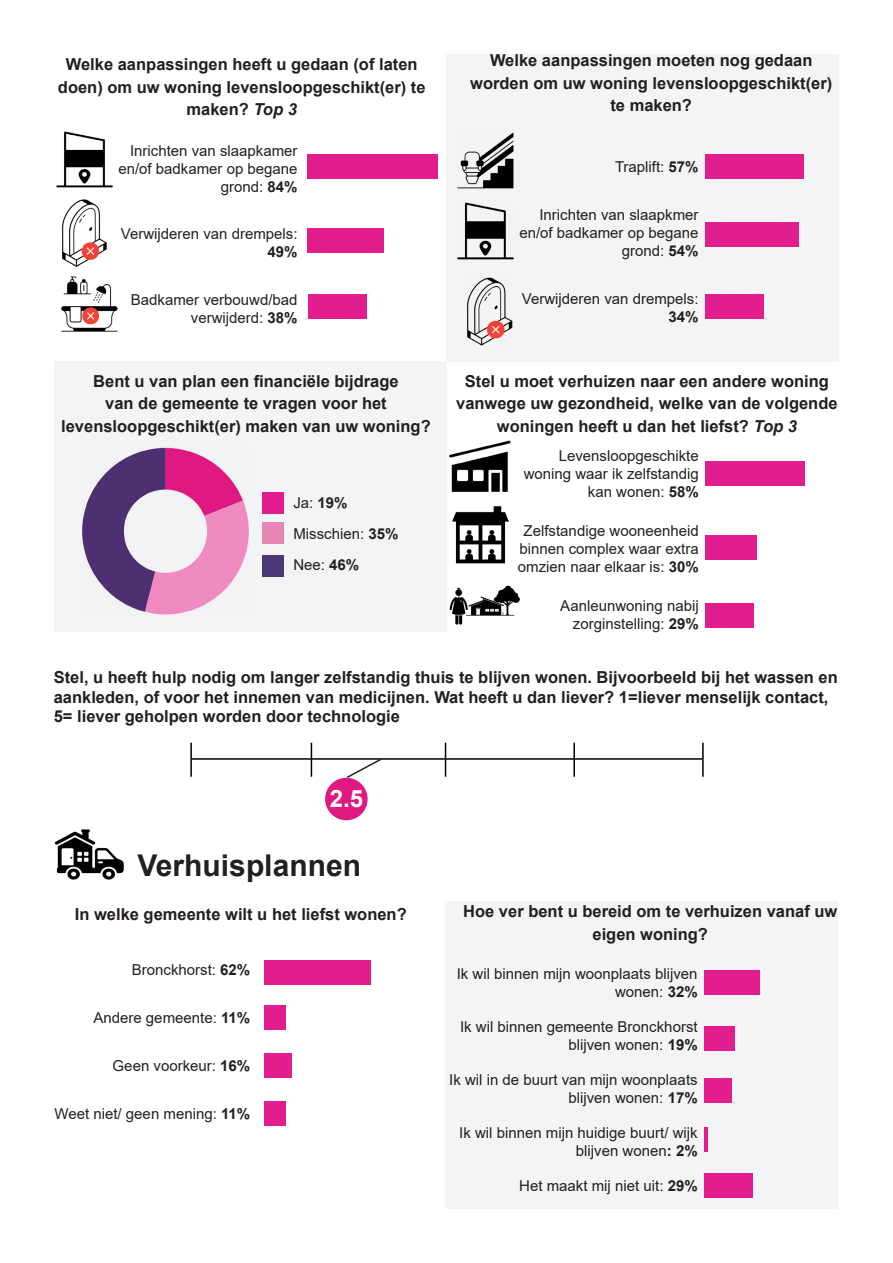
<style>
.page{position:relative;width:893px;height:1263px;background:#fff}
.page>*{position:absolute;margin:0;border:0;box-sizing:border-box;transform-origin:0 0}
.Kop_2{font:700 30px "Arial";color:#231f20}
.Standaard_tekst__paragrafen{font:700 24px "Arial";color:#fff}
.Kop_3{font:700 16.5px/22.5px "Arial";color:#231f20;text-align:center}
.Lijst{font:15px/18px "Arial";color:#231f20;text-align:right}
.s1{font-style:italic}
.s2{font-weight:700}
</style>
<div class="page">
<div style="left:54px;top:361px;width:392px;height:270px;background:#f2f4f5"></div>
<div style="left:446px;top:54px;width:393px;height:307px;background:#f2f4f5"></div>
<img style="left:57px;top:132px;width:55px;height:56px">
<img style="left:62px;top:199px;width:45px;height:68px">
<img style="left:61px;top:277px;width:56px;height:55px">
<div style="left:308px;top:154px;width:130px;height:25px;background:#e21d8e"></div>
<div style="left:308px;top:228px;width:76px;height:25px;background:#e21d8e"></div>
<div style="left:308px;top:294px;width:59px;height:25px;background:#e21d8e"></div>
<img style="left:458px;top:132px;width:55px;height:57px">
<img style="left:457px;top:203px;width:57px;height:57px">
<img style="left:467px;top:277px;width:46px;height:69px">
<div style="left:705px;top:154px;width:99px;height:25px;background:#e21d8e"></div>
<div style="left:705px;top:223px;width:93px;height:24px;background:#e21d8e"></div>
<div style="left:705px;top:294px;width:59px;height:25px;background:#e21d8e"></div>
<img style="left:82px;top:447px;width:167px;height:168px">
<div style="left:263px;top:492px;width:21px;height:21px;background:#e21d8e"></div>
<div style="left:263px;top:523px;width:21px;height:21px;background:#e787b6"></div>
<div style="left:263px;top:556px;width:21px;height:21px;background:#4c3776"></div>
<img style="left:450px;top:440px;width:61px;height:51px">
<img style="left:452px;top:507px;width:57px;height:57px">
<img style="left:450px;top:586px;width:69px;height:39px">
<div style="left:705px;top:461px;width:100px;height:25px;background:#e21d8e"></div>
<div style="left:705px;top:535px;width:51px;height:25px;background:#e21d8e"></div>
<div style="left:705px;top:603px;width:49px;height:25px;background:#e21d8e"></div>
<hr style="left:190px;top:743px;width:2px;height:34px;background:#000">
<hr style="left:192px;top:758px;width:510px;height:2px;background:#000">
<hr style="left:702px;top:743px;width:2px;height:34px;background:#000">
<hr style="left:445px;top:743px;width:1px;height:34px;background:#000">
<hr style="left:311px;top:743px;width:1px;height:34px;background:#000">
<hr style="left:573px;top:743px;width:2px;height:34px;background:#000">
<div style="left:325px;top:778px;width:43px;height:42px;background:#df1981;border-radius:50%"></div>
<svg style="left:345px;top:758px;width:38px;height:21px"></svg>
<img style="left:54px;top:829px;width:69px;height:50px">
<div style="left:445px;top:901px;width:393px;height:307px;background:#f2f4f5"></div>
<div style="left:264px;top:960px;width:106px;height:25px;background:#e21d8e"></div>
<div style="left:264px;top:1005px;width:21px;height:24px;background:#e21d8e"></div>
<div style="left:264px;top:1101px;width:21px;height:25px;background:#e21d8e"></div>
<div style="left:704px;top:970px;width:55px;height:25px;background:#e21d8e"></div>
<div style="left:704px;top:1026px;width:30px;height:25px;background:#e21d8e"></div>
<div style="left:704px;top:1078px;width:27px;height:24px;background:#e21d8e"></div>
<hr style="left:704px;top:1127px;width:3px;height:25px;background:#e21d8e">
<div style="left:704px;top:1173px;width:49px;height:25px;background:#e21d8e"></div>
<div style="left:264px;top:1053px;width:27px;height:25px;background:#e21d8e"></div>
<h3 class="Kop_3" style="left:58px;top:53px;width:369px">Welke aanpassingen heeft u gedaan (of laten doen) om uw woning levensloopgeschikt(er) te maken? <span class="s1">Top 3</span></h3>
<h3 class="Kop_3" style="left:470px;top:49px;width:364px">Welke aanpassingen moeten nog gedaan worden om uw woning levensloopgeschikt(er) te maken?</h3>
<p class="Lijst" style="left:118px;top:141px;width:181px">Inrichten van slaapkamer en/of badkamer op begane grond: <span class="s2">84%</span></p>
<p class="Lijst" style="left:121px;top:225px;width:178px">Verwijderen van drempels:<br><span class="s2">49%</span></p>
<p class="Lijst" style="left:131px;top:291px;width:168px">Badkamer verbouwd/bad verwijderd: <span class="s2">38%</span></p>
<p class="Lijst" style="left:615px;top:158px;width:85px">Traplift: <span class="s2">57%</span></p>
<p class="Lijst" style="left:519px;top:206px;width:181px">Inrichten van slaapkmer en/of badkamer op begane grond: <span class="s2">54%</span></p>
<p class="Lijst" style="left:522px;top:289px;width:178px">Verwijderen van drempels:<br><span class="s2">34%</span></p>
<h3 class="Kop_3" style="left:61px;top:370px;width:371px">Bent u van plan een financiële bijdrage<br>van de gemeente te vragen voor het levensloopgeschikt(er) maken van uw woning?</h3>
<h3 class="Kop_3" style="left:456px;top:370px;width:383px">Stel u moet verhuizen naar een andere woning vanwege uw gezondheid, welke van de volgende woningen heeft u dan het liefst? <span class="s1">Top 3</span></h3>
<p class="Lijst" style="left:524px;top:446px;width:177px">Levensloopgeschikte woning waar ik zelfstandig kan wonen: <span class="s2">58%</span></p>
<p class="Lijst" style="left:518px;top:521px;width:182px;text-align:center">Zelfstandige wooneenheid binnen complex waar extra omzien naar elkaar is: <span class="s2">30%</span></p>
<p class="Lijst" style="left:560px;top:597px;width:140px">Aanleunwoning nabij zorginstelling: <span class="s2">29%</span></p>
<h3 class="Kop_3" style="left:54px;top:667px;width:785px;line-height:19.8px;text-align:left">Stel, u heeft hulp nodig om langer zelfstandig thuis te blijven wonen. Bijvoorbeeld bij het wassen en aankleden, of voor het innemen van medicijnen. Wat heeft u dan liever? 1=liever menselijk contact,<br>5= liever geholpen worden door technologie</h3>
<p class="Lijst" style="left:293px;top:494px;width:56px">Ja: <span class="s2">19%</span></p>
<p class="Lijst" style="left:293px;top:525px;width:107px">Misschien: <span class="s2">35%</span></p>
<p class="Lijst" style="left:293px;top:556px;width:67px">Nee: <span class="s2">46%</span></p>
<p class="Standaard_tekst__paragrafen" style="left:330px;top:782px;width:35px">2.5</p>
<h2 class="Kop_2" style="left:138px;top:845px;width:225px">Verhuisplannen</h2>
<h3 class="Kop_3" style="left:75px;top:904px;width:333px">In welke gemeente wilt u het liefst wonen?</h3>
<h3 class="Kop_3" style="left:463px;top:900px;width:376px">Hoe ver bent u bereid om te verhuizen vanaf uw eigen woning?</h3>
<p class="Lijst" style="left:132px;top:961px;width:120px">Bronckhorst: <span class="s2">62%</span></p>
<p class="Lijst" style="left:93px;top:1009px;width:158px">Andere gemeente: <span class="s2">11%</span></p>
<p class="Lijst" style="left:113px;top:1056px;width:139px">Geen voorkeur: <span class="s2">16%</span></p>
<p class="Lijst" style="left:55px;top:1104px;width:197px">Weet niet/ geen mening: <span class="s2">11%</span></p>
<p class="Lijst" style="left:457px;top:964px;width:242px">Ik wil binnen mijn woonplaats blijven wonen: <span class="s2">32%</span></p>
<p class="Lijst" style="left:460px;top:1017px;width:239px">Ik wil binnen gemeente Bronckhorst blijven wonen: <span class="s2">19%</span></p>
<p class="Lijst" style="left:449px;top:1070px;width:250px">Ik wil in de buurt van mijn woonplaats blijven wonen: <span class="s2">17%</span></p>
<p class="Lijst" style="left:459px;top:1123px;width:240px">Ik wil binnen mijn huidige buurt/ wijk blijven wonen<span class="s2">: 2%</span></p>
<p class="Lijst" style="left:519px;top:1176px;width:180px">Het maakt mij niet uit: <span class="s2">29%</span></p>
</div>
